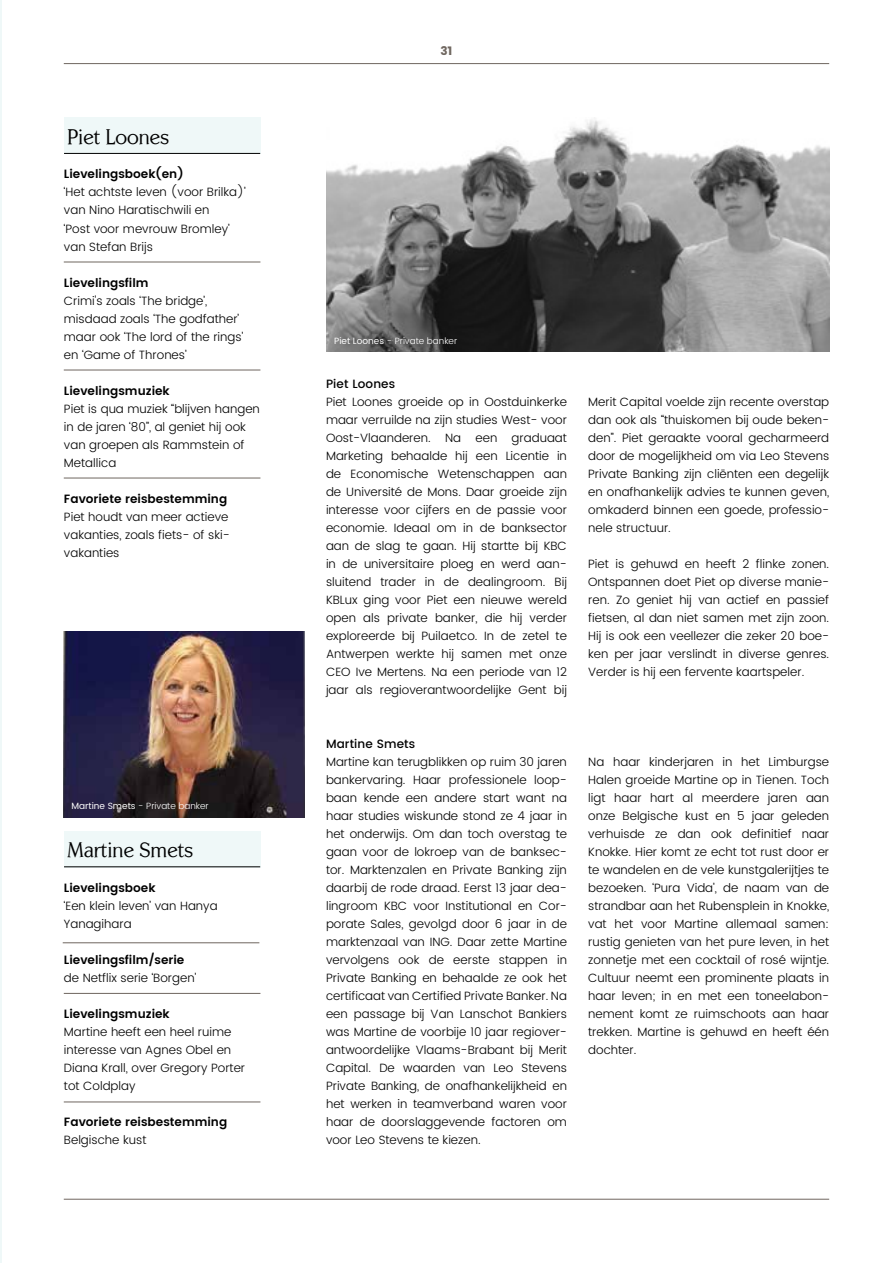
<style>
.page{position:relative;width:893px;height:1263px;background:#fff}
.page>*{position:absolute;margin:0;border:0;box-sizing:border-box;transform-origin:0 0}
.t1{font:21px "Centabel";color:#000}
.t2{font:300 12px/18px "Poppins";color:#000;text-align:justify}
.t3{font:600 12px "Poppins";color:#000}
.t4{font:500 12px "Poppins";letter-spacing:.01em;color:#000}
.t5{font:12px "Poppins";color:#6f665f}
.t6{font:300 9px "Poppins";color:#fff}
.s1{font-weight:400}
</style>
<div class="page">
<hr style="left:64px;top:1199px;width:765px;height:1px;background:#6f665f">
<hr style="left:64px;top:63px;width:765px;height:1px;background:#6f665f">
<hr style="left:0;top:0;width:1px;height:1263px;background:#eff8f8">
<img style="left:326px;top:120px;width:503px;height:232px">
<img style="left:64px;top:631px;width:241px;height:186px">
<div style="left:64px;top:118px;width:196px;height:36px;background:#eff8f8"></div>
<hr style="left:64px;top:153px;width:196px;height:1px;background:#000">
<hr style="left:64px;top:262px;width:196px;height:1px;background:#6f665f">
<div style="left:64px;top:831px;width:196px;height:36px;background:#eff8f8"></div>
<hr style="left:64px;top:866px;width:196px;height:1px;background:#000">
<hr style="left:63px;top:942px;width:196px;height:1px;background:#6f665f">
<hr style="left:64px;top:370px;width:196px;height:1px;background:#6f665f">
<hr style="left:64px;top:993px;width:196px;height:1px;background:#6f665f">
<hr style="left:64px;top:478px;width:196px;height:1px;background:#6f665f">
<hr style="left:64px;top:1102px;width:196px;height:1px;background:#6f665f">
<h1 class="t1" style="left:67px;top:124px;width:104px">Piet Loones</h1>
<p class="t3" style="left:64px;top:165px;width:121px">Lievelingsboek(en)</p>
<p class="t2" style="left:64px;top:184px;width:183px;text-align:left">‘Het achtste leven (voor Brilka)’ van Nino Haratischwili en<br>‘Post voor mevrouw Bromley’ van Stefan Brijs</p>
<p class="t3" style="left:64px;top:273px;width:86px">Lievelingsfilm</p>
<p class="t2" style="left:64px;top:292px;width:181px;text-align:left">Crimi's zoals ‘The bridge’, misdaad zoals ‘The godfather’ maar ook ‘The lord of the rings’ en ‘Game of Thrones’</p>
<p class="t3" style="left:64px;top:381px;width:107px">Lievelingsmuziek</p>
<p class="t2" style="left:64px;top:400px;width:197px;text-align:left">Piet is qua muziek “blijven hangen in de jaren ‘80”, al geniet hij ook van groepen als Rammstein of<br>Metallica</p>
<p class="t3" style="left:64px;top:489px;width:165px">Favoriete reisbestemming</p>
<p class="t2" style="left:64px;top:508px;width:167px">Piet houdt van meer actieve vakanties, zoals fiets- of ski&shy;vakanties</p>
<p class="t6" style="left:71px;top:799px;width:139px"><span class="s1">Martine Smets</span> - Private banker</p>
<h1 class="t1" style="left:67px;top:838px;width:128px">Martine Smets</h1>
<p class="t3" style="left:64px;top:879px;width:93px">Lievelingsboek</p>
<p class="t2" style="left:64px;top:897px;width:155px">‘Een klein leven’ van Hanya<br>Yanagihara</p>
<p class="t3" style="left:64px;top:951px;width:122px">Lievelingsfilm/serie</p>
<p class="t2" style="left:64px;top:969px;width:134px">de Netflix serie ‘Borgen’</p>
<p class="t3" style="left:64px;top:1005px;width:107px">Lievelingsmuziek</p>
<p class="t2" style="left:64px;top:1023px;width:183px;text-align:left">Martine heeft een heel ruime interesse van Agnes Obel en<br>Diana Krall, over Gregory Porter tot Coldplay</p>
<p class="t3" style="left:64px;top:1113px;width:165px">Favoriete reisbestemming</p>
<p class="t2" style="left:64px;top:1131px;width:84px">Belgische kust</p>
<p class="t5" style="left:440px;top:44px;width:14px">31</p>
<p class="t6" style="left:334px;top:334px;width:125px"><span class="s1">Piet Loones</span> - Private banker</p>
<p class="t4" style="left:326px;top:375px;width:71px">Piet Loones</p>
<p class="t2" style="left:326px;top:393px;width:242px">Piet Loones groeide op in Oostduinkerke maar verruilde na zijn studies West- voor Oost-Vlaanderen. Na een graduaat Marketing behaalde hij een Licentie in de Economische Wetenschappen aan de Université de Mons. Daar groeide zijn interesse voor cijfers en de passie voor economie. Ideaal om in de banksector aan de slag te gaan. Hij startte bij KBC in de universitaire ploeg en werd aan&shy;sluitend trader in de dealingroom. Bij KBLux ging voor Piet een nieuwe wereld open als private banker, die hij verder exploreerde bij Puilaetco. In de zetel te Antwerpen werkte hij samen met onze CEO Ive Mertens. Na een periode van 12 jaar als regioverantwoordelijke Gent bij</p>
<p class="t2" style="left:588px;top:393px;width:242px">Merit Capital voelde zijn recente overstap dan ook als “thuiskomen bij oude beken&shy;den”. Piet geraakte vooral gecharmeerd door de mogelijkheid om via Leo Stevens Private Banking zijn cliënten een degelijk en onafhankelijk advies te kunnen geven, omkaderd binnen een goede, professio&shy;nele structuur.</p>
<p class="t2" style="left:588px;top:555px;width:242px">Piet is gehuwd en heeft 2 flinke zonen.<br>Ontspannen doet Piet op diverse manie&shy;ren. Zo geniet hij van actief en passief fietsen, al dan niet samen met zijn zoon.<br>Hij is ook een veellezer die zeker 20 boe&shy;ken per jaar verslindt in diverse genres.<br>Verder is hij een fervente kaartspeler.</p>
<p class="t4" style="left:326px;top:735px;width:91px">Martine Smets</p>
<p class="t2" style="left:326px;top:753px;width:242px">Martine kan terugblikken op ruim 30 jaren bankervaring. Haar professionele loop&shy;baan kende een andere start want na haar studies wiskunde stond ze 4 jaar in het onderwijs. Om dan toch overstag te gaan voor de lokroep van de banksec&shy;tor. Marktenzalen en Private Banking zijn daarbij de rode draad. Eerst 13 jaar dea&shy;lingroom KBC voor Institutional en Cor&shy;porate Sales, gevolgd door 6 jaar in de marktenzaal van ING. Daar zette Martine vervolgens ook de eerste stappen in Private Banking en behaalde ze ook het certificaat van Certified Private Banker. Na een passage bij Van Lanschot Bankiers was Martine de voorbije 10 jaar regiover&shy;antwoordelijke Vlaams-Brabant bij Merit Capital. De waarden van Leo Stevens Private Banking, de onafhankelijkheid en het werken in teamverband waren voor haar de doorslaggevende factoren om voor Leo Stevens te kiezen.</p>
<p class="t2" style="left:588px;top:753px;width:242px">Na haar kinderjaren in het Limburgse Halen groeide Martine op in Tienen. Toch ligt haar hart al meerdere jaren aan onze Belgische kust en 5 jaar geleden verhuisde ze dan ook definitief naar Knokke. Hier komt ze echt tot rust door er te wandelen en de vele kunstgalerijtjes te bezoeken. ‘Pura Vida’, de naam van de strandbar aan het Rubensplein in Knokke, vat het voor Martine allemaal samen: rustig genieten van het pure leven, in het zonnetje met een cocktail of rosé wijntje.<br>Cultuur neemt een prominente plaats in haar leven; in en met een toneelabon&shy;nement komt ze ruimschoots aan haar trekken. Martine is gehuwd en heeft één dochter.</p>
</div>
